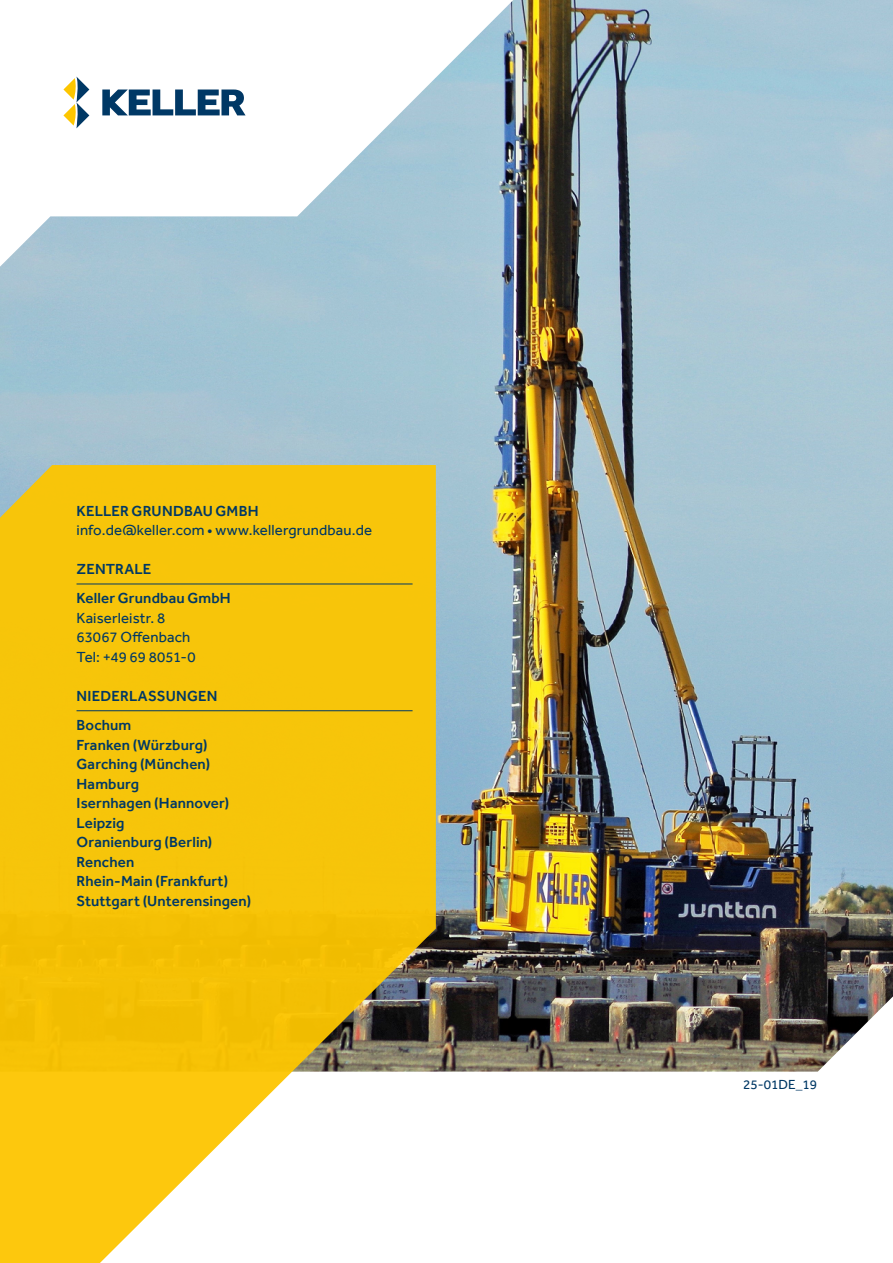
<style>
.page{position:relative;width:893px;height:1263px;background:#fff}
.page>*{position:absolute;margin:0;border:0;box-sizing:border-box;transform-origin:0 0}
.t1{font:500 15px/19.5px "Effra";letter-spacing:.01em;color:#003865}
.t2{font:15px/19.5px "Effra";letter-spacing:.01em;color:#003865}
.t3{font:13.5px "Effra";color:#003865}
</style>
<div class="page">
<img style="left:0;top:0;width:893px;height:996px">
<svg style="left:0;top:0;width:513px;height:267px"></svg>
<img style="left:436px;top:996px;width:457px;height:76px">
<svg style="left:63px;top:77px;width:26px;height:51px"></svg>
<svg style="left:102px;top:90px;width:144px;height:25px"></svg>
<svg style="left:0;top:465px;width:436px;height:798px;background:#f3c82c"></svg>
<hr style="left:77px;top:584px;width:336px;height:1px;background:#003865">
<hr style="left:77px;top:710px;width:336px;height:1px;background:#003865">
<p class="t1" style="left:77px;top:501px;width:184px">KELLER GRUNDBAU GMBH</p>
<p class="t2" style="left:77px;top:520px;width:297px">info.de@keller.com • www.kellergrundbau.de</p>
<p class="t1" style="left:77px;top:554px;width:156px;line-height:29.2px">ZENTRALE<br>Keller Grundbau GmbH</p>
<p class="t2" style="left:77px;top:608px;width:121px">Kaiserleistr. 8<br>63067 Offenbach<br>Tel: +49 69 8051-0</p>
<p class="t1" style="left:77px;top:681px;width:143px;line-height:29.2px">NIEDERLASSUNGEN<br>Bochum</p>
<p class="t1" style="left:77px;top:735px;width:176px">Franken (Würzburg)<br>Garching (München)<br>Hamburg<br>Isernhagen (Hannover)<br>Leipzig<br>Oranienburg (Berlin)<br>Renchen<br>Rhein-Main (Frankfurt)<br>Stuttgart (Unterensingen)</p>
<p class="t3" style="left:743px;top:1076px;width:76px">25-01DE_19</p>
</div>
